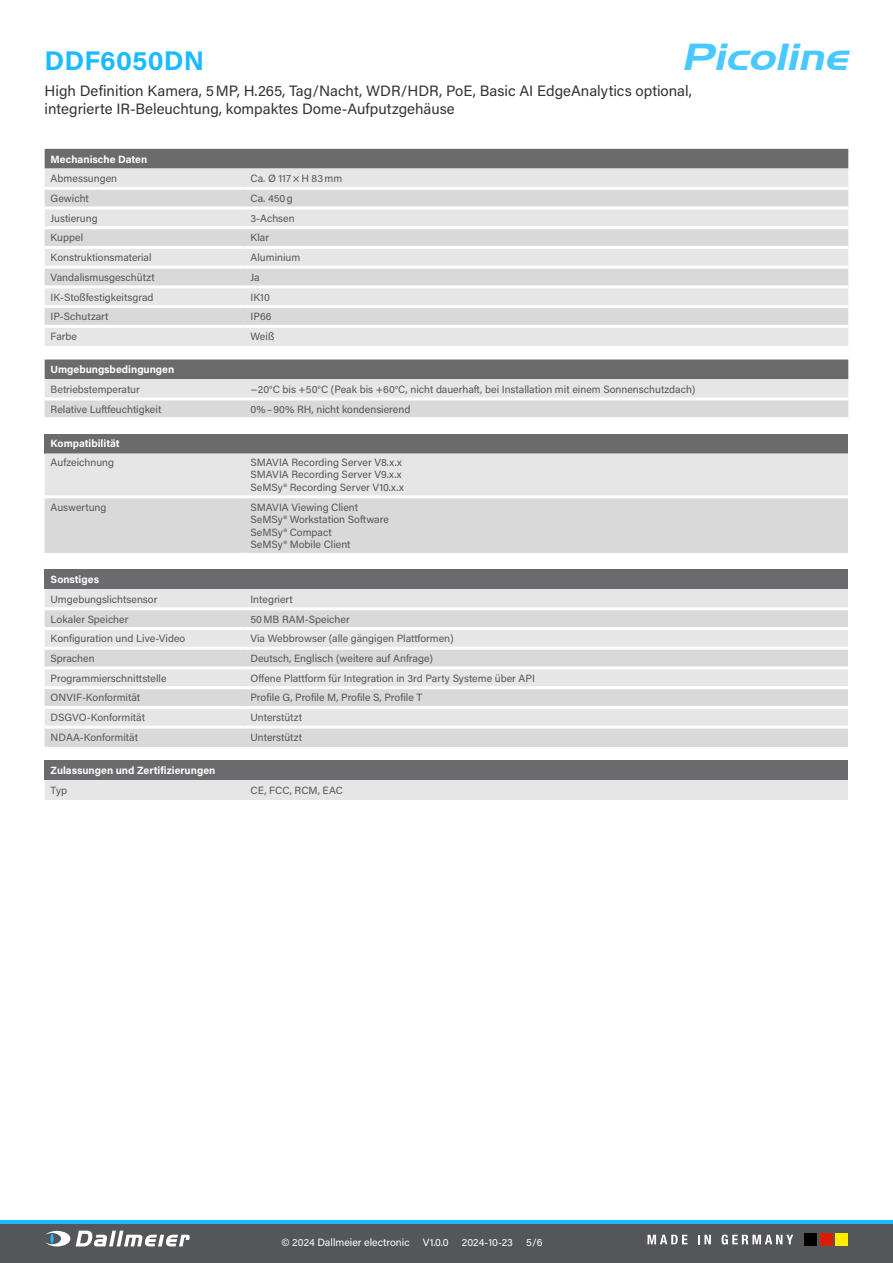
<style>
.page{position:relative;width:893px;height:1263px;background:#fff}
.page>*{position:absolute;margin:0;border:0;box-sizing:border-box;transform-origin:0 0}
.t1{font:italic 37.5px "Hanzel Wide";color:#49c9ff}
.t2{font:700 27px "Acumin Pro";color:#1cbbff}
.t3{font:15px/18px "Acumin Pro";color:#333}
.t4{font:10.5px/12.6px "Acumin Pro";color:#565656}
.t5{font:700 10.5px "Acumin Pro";color:#fff}
.t6{font:10.5px "Acumin Pro";color:#fff}
</style>
<div class="page">
<svg style="left:0;top:1220px;width:893px;height:5px;background:#27a6de"></svg>
<div style="left:0;top:1225px;width:893px;height:38px;background:#55565a"></div>
<svg style="left:76px;top:1230px;width:114px;height:16px"></svg>
<svg style="left:45px;top:1231px;width:25px;height:15px"></svg>
<svg style="left:50px;top:1233px;width:4px;height:11px"></svg>
<div style="left:804px;top:1233px;width:13px;height:13px;background:#000"></div>
<div style="left:820px;top:1233px;width:13px;height:13px;background:#d91e04"></div>
<div style="left:835px;top:1233px;width:13px;height:13px;background:#ffed00"></div>
<svg style="left:647px;top:1235px;width:40px;height:9px"></svg>
<svg style="left:698px;top:1235px;width:13px;height:9px"></svg>
<svg style="left:722px;top:1234px;width:71px;height:10px"></svg>
<div style="left:45px;top:149px;width:803px;height:20px;background:#6b6b6e"></div>
<div style="left:45px;top:169px;width:803px;height:177px;background:#e6e6e6"></div>
<svg style="left:45px;top:190px;width:803px;height:135px;background:#dfdfdf"></svg>
<hr style="left:45px;top:187px;width:199px;height:3px;background:#fff">
<hr style="left:244px;top:187px;width:604px;height:3px;background:#fff">
<hr style="left:45px;top:206px;width:199px;height:3px;background:#fff">
<hr style="left:244px;top:206px;width:604px;height:3px;background:#fff">
<hr style="left:45px;top:226px;width:199px;height:3px;background:#fff">
<hr style="left:244px;top:226px;width:604px;height:3px;background:#fff">
<hr style="left:45px;top:246px;width:199px;height:3px;background:#fff">
<hr style="left:244px;top:246px;width:604px;height:3px;background:#fff">
<hr style="left:45px;top:266px;width:199px;height:3px;background:#fff">
<hr style="left:244px;top:266px;width:604px;height:3px;background:#fff">
<hr style="left:45px;top:285px;width:199px;height:3px;background:#fff">
<hr style="left:244px;top:285px;width:604px;height:3px;background:#fff">
<hr style="left:45px;top:305px;width:199px;height:3px;background:#fff">
<hr style="left:244px;top:305px;width:604px;height:3px;background:#fff">
<hr style="left:45px;top:325px;width:199px;height:3px;background:#fff">
<hr style="left:244px;top:325px;width:604px;height:3px;background:#fff">
<svg style="left:45px;top:359px;width:803px;height:58px;background:#b6b6b8"></svg>
<hr style="left:45px;top:397px;width:199px;height:3px;background:#fff">
<hr style="left:244px;top:397px;width:604px;height:3px;background:#fff">
<div style="left:45px;top:434px;width:803px;height:19px;background:#6b6b6e"></div>
<div style="left:45px;top:453px;width:803px;height:42px;background:#e6e6e6"></div>
<div style="left:45px;top:498px;width:803px;height:55px;background:#d9d9d9"></div>
<div style="left:45px;top:569px;width:803px;height:20px;background:#6b6b6e"></div>
<div style="left:45px;top:589px;width:803px;height:18px;background:#e6e6e6"></div>
<svg style="left:45px;top:610px;width:803px;height:137px;background:#dfdfdf"></svg>
<hr style="left:45px;top:627px;width:199px;height:3px;background:#fff">
<hr style="left:244px;top:627px;width:604px;height:3px;background:#fff">
<hr style="left:45px;top:647px;width:199px;height:3px;background:#fff">
<hr style="left:244px;top:647px;width:604px;height:3px;background:#fff">
<hr style="left:45px;top:666px;width:199px;height:3px;background:#fff">
<hr style="left:244px;top:666px;width:604px;height:3px;background:#fff">
<hr style="left:45px;top:686px;width:199px;height:3px;background:#fff">
<hr style="left:244px;top:686px;width:604px;height:3px;background:#fff">
<hr style="left:45px;top:706px;width:199px;height:3px;background:#fff">
<hr style="left:244px;top:706px;width:604px;height:3px;background:#fff">
<hr style="left:45px;top:726px;width:199px;height:3px;background:#fff">
<hr style="left:244px;top:726px;width:604px;height:3px;background:#fff">
<div style="left:45px;top:760px;width:803px;height:20px;background:#6b6b6e"></div>
<div style="left:45px;top:780px;width:803px;height:20px;background:#e6e6e6"></div>
<h1 class="t1" style="left:681px;top:35px;width:167px">Picoline</h1>
<h2 class="t2" style="left:45px;top:41px;width:161px">DDF6050DN</h2>
<h3 class="t3" style="left:45px;top:81px;width:649px">High Definition Kamera, 5MP, H.265, Tag/Nacht, WDR/HDR, PoE, Basic AI EdgeAnalytics optional, integrierte IR-Beleuchtung, kompaktes Dome-Aufputzgehäuse</h3>
<p class="t5" style="left:51px;top:151px;width:98px">Mechanische Daten</p>
<p class="t4" style="left:51px;top:172px;width:68px">Abmessungen</p>
<p class="t4" style="left:250px;top:172px;width:93px">Ca. Ø 117×H 83mm</p>
<p class="t4" style="left:51px;top:192px;width:40px">Gewicht</p>
<p class="t4" style="left:250px;top:192px;width:44px">Ca. 450g</p>
<p class="t4" style="left:51px;top:211px;width:49px">Justierung</p>
<p class="t4" style="left:250px;top:211px;width:46px">3-Achsen</p>
<p class="t4" style="left:51px;top:231px;width:34px">Kuppel</p>
<p class="t4" style="left:250px;top:231px;width:20px">Klar</p>
<p class="t4" style="left:51px;top:251px;width:103px">Konstruktionsmaterial</p>
<p class="t4" style="left:250px;top:251px;width:51px">Aluminium</p>
<p class="t4" style="left:51px;top:270px;width:106px">Vandalismusgeschützt</p>
<p class="t4" style="left:250px;top:270px;width:11px">Ja</p>
<p class="t4" style="left:51px;top:290px;width:104px">IK-Stoßfestigkeitsgrad</p>
<p class="t4" style="left:250px;top:290px;width:21px">IK10</p>
<p class="t4" style="left:51px;top:310px;width:59px">IP-Schutzart</p>
<p class="t4" style="left:250px;top:310px;width:23px">IP66</p>
<p class="t4" style="left:51px;top:330px;width:28px">Farbe</p>
<p class="t4" style="left:250px;top:330px;width:25px">Weiß</p>
<p class="t5" style="left:51px;top:362px;width:125px">Umgebungsbedingungen</p>
<p class="t4" style="left:51px;top:383px;width:91px">Betriebstemperatur</p>
<p class="t4" style="left:250px;top:383px;width:446px">−20°C bis +50°C (Peak bis +60°C, nicht dauerhaft, bei Installation mit einem Sonnenschutzdach)</p>
<p class="t4" style="left:51px;top:402px;width:112px">Relative Luftfeuchtigkeit</p>
<p class="t4" style="left:250px;top:402px;width:161px">0%–90% RH, nicht kondensierend</p>
<p class="t5" style="left:51px;top:436px;width:71px">Kompatibilität</p>
<p class="t4" style="left:51px;top:455px;width:65px">Aufzeichnung</p>
<p class="t4" style="left:250px;top:455px;width:155px">SMAVIA Recording Server V8.x.x<br>SMAVIA Recording Server V9.x.x<br>SeMSy® Recording Server V10.x.x</p>
<p class="t4" style="left:51px;top:500px;width:57px">Auswertung</p>
<p class="t4" style="left:250px;top:500px;width:140px">SMAVIA Viewing Client<br>SeMSy® Workstation Software<br>SeMSy® Compact<br>SeMSy® Mobile Client</p>
<p class="t5" style="left:51px;top:572px;width:50px">Sonstiges</p>
<p class="t4" style="left:51px;top:592px;width:108px">Umgebungslichtsensor</p>
<p class="t4" style="left:250px;top:592px;width:44px">Integriert</p>
<p class="t4" style="left:51px;top:612px;width:79px">Lokaler Speicher</p>
<p class="t4" style="left:250px;top:612px;width:101px">50MB RAM-Speicher</p>
<p class="t4" style="left:51px;top:632px;width:136px">Konfiguration und Live-Video</p>
<p class="t4" style="left:250px;top:632px;width:205px">Via Webbrowser (alle gängigen Plattformen)</p>
<p class="t4" style="left:51px;top:651px;width:45px">Sprachen</p>
<p class="t4" style="left:250px;top:651px;width:184px">Deutsch, Englisch (weitere auf Anfrage)</p>
<p class="t4" style="left:51px;top:671px;width:117px">Programmierschnittstelle</p>
<p class="t4" style="left:250px;top:671px;width:286px">Offene Plattform für Integration in 3rd Party Systeme über API</p>
<p class="t4" style="left:51px;top:691px;width:91px">ONVIF-Konformität</p>
<p class="t4" style="left:250px;top:691px;width:173px">Profile G, Profile M, Profile S, Profile T</p>
<p class="t4" style="left:51px;top:711px;width:96px">DSGVO-Konformität</p>
<p class="t4" style="left:250px;top:711px;width:53px">Unterstützt</p>
<p class="t4" style="left:51px;top:730px;width:89px">NDAA-Konformität</p>
<p class="t4" style="left:250px;top:730px;width:53px">Unterstützt</p>
<p class="t5" style="left:51px;top:763px;width:166px">Zulassungen und Zertifizierungen</p>
<p class="t4" style="left:51px;top:783px;width:18px">Typ</p>
<p class="t4" style="left:250px;top:783px;width:94px">CE, FCC, RCM, EAC</p>
<p class="t6" style="left:281px;top:1235px;width:130px">© 2024 Dallmeier electronic</p>
<p class="t6" style="left:423px;top:1235px;width:27px">V1.0.0</p>
<p class="t6" style="left:462px;top:1235px;width:53px">2024-10-23</p>
<p class="t6" style="left:526px;top:1235px;width:18px">5/6</p>
</div>
